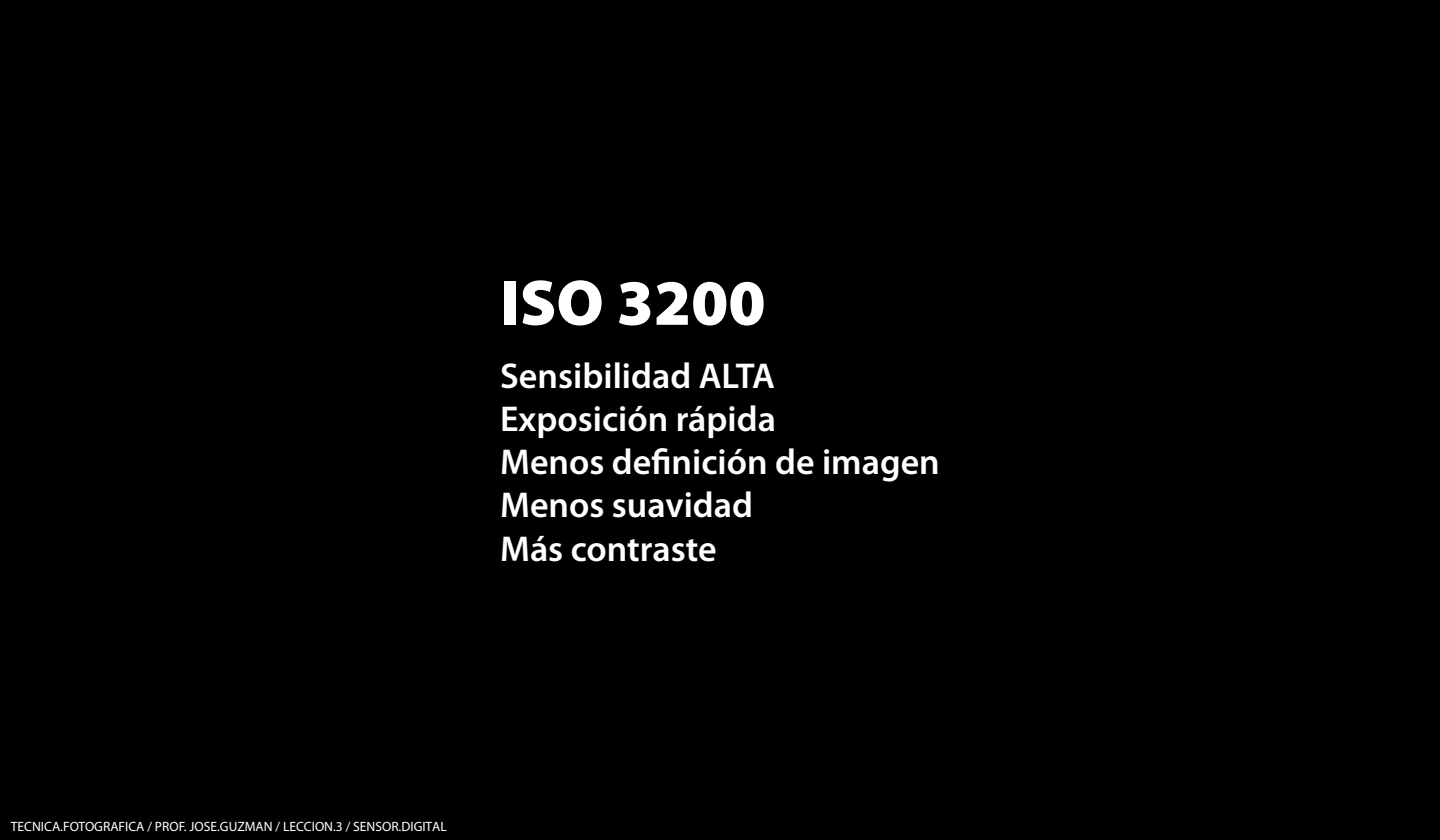
<style>
.page{position:relative;width:1440px;height:840px;background:#000}
.page>*{position:absolute;margin:0;border:0;box-sizing:border-box;transform-origin:0 0}
.t1{font:900 64.95px "Myriad Pro";color:#fff}
.t2{font:600 36px/43.2px "Myriad Pro";color:#fff}
.t3{font:13.5px "Myriad Pro";color:#fff}
</style>
<div class="page">
<h1 class="t1" style="left:500px;top:266px;width:267px">ISO 3200</h1>
<p class="t2" style="left:500px;top:355px;width:441px">Sensibilidad ALTA<br>Exposición rápida<br>Menos definición de imagen<br>Menos suavidad<br>Más contraste</p>
<p class="t3" style="left:11px;top:819px;width:438px">TECNICA.FOTOGRAFICA / PROF. JOSE.GUZMAN / LECCION.3 / SENSOR.DIGITAL</p>
</div>
